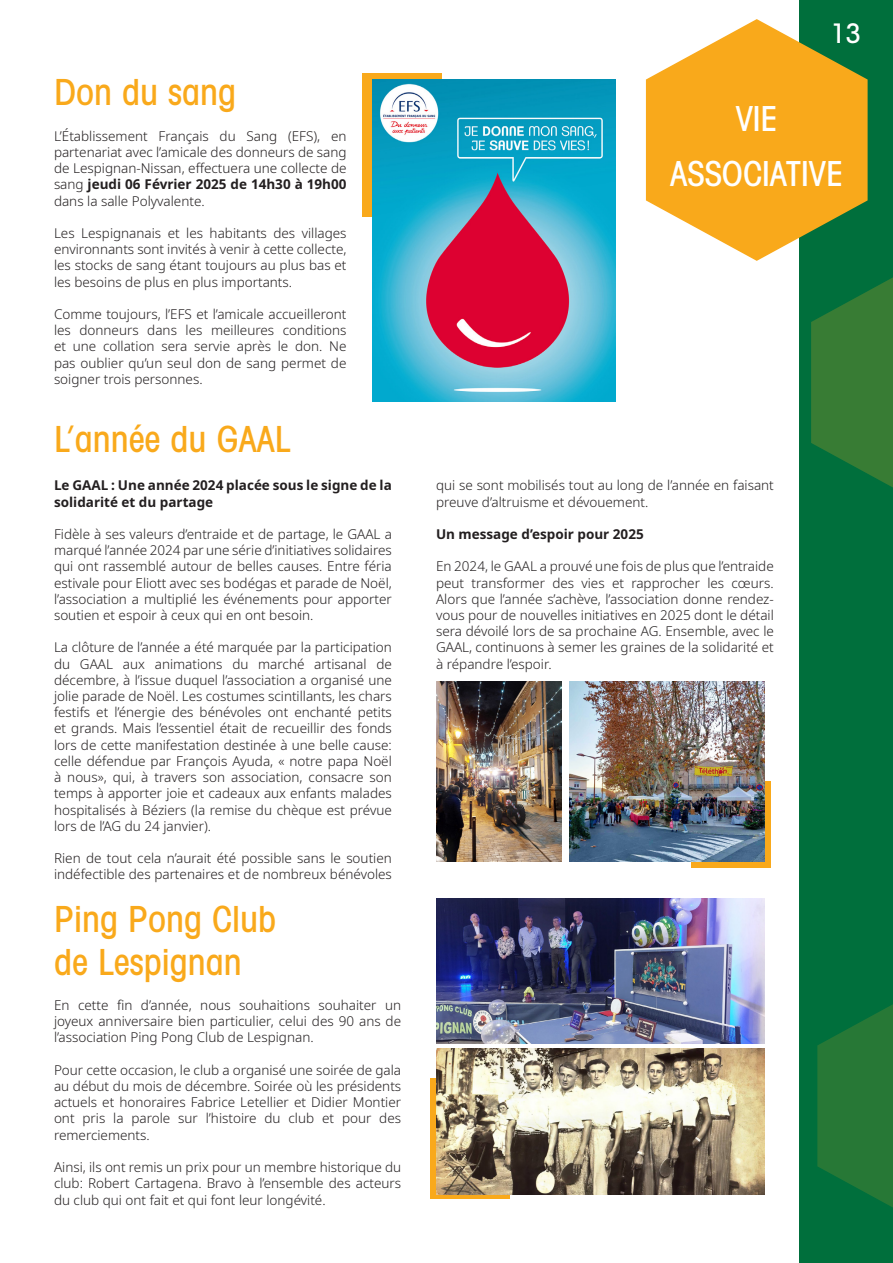
<style>
.page{position:relative;width:893px;height:1263px;background:#fff}
.page>*{position:absolute;margin:0;border:0;box-sizing:border-box;transform-origin:0 0}
.t1{font:500 condensed 36px/43.2px "Avant Garde";color:#f9a91b}
.t2{font:500 condensed 34.5px/55.2px "Avant Garde";color:#fff;text-align:center}
.t3{font:500 condensed 27px "Avant Garde";color:#fff}
.t4{font:300 13.5px/16.2px "Noto Sans";color:#231f20;text-align:justify}
.t5{font:700 13.5px/16.2px "Noto Sans";color:#231f20}
.s1{font-weight:700}
</style>
<div class="page">
<div style="left:799px;top:0;width:94px;height:1263px;background:#006f3c"></div>
<svg style="left:811px;top:277px;width:82px;height:211px"></svg>
<svg style="left:817px;top:1004px;width:76px;height:204px"></svg>
<svg style="left:646px;top:19px;width:222px;height:242px;fill:#f9a91b"></svg>
<div style="left:362px;top:73px;width:80px;height:143px;background:#f9a91b"></div>
<img style="left:372px;top:80px;width:243px;height:322px">
<img style="left:436px;top:682px;width:125px;height:180px">
<div style="left:691px;top:781px;width:80px;height:87px;background:#f9a91b"></div>
<img style="left:570px;top:682px;width:195px;height:180px">
<img style="left:436px;top:898px;width:328px;height:145px">
<svg style="left:430px;top:1078px;width:80px;height:121px"></svg>
<img style="left:437px;top:1049px;width:327px;height:145px">
<h1 class="t1" style="left:54px;top:69px;width:184px">Don du sang</h1>
<p class="t4" style="left:54px;top:127px;width:294px">L’Établissement Français du Sang (EFS), en partenariat avec l’amicale des donneurs de sang de Lespignan-Nissan, effectuera une collecte de sang <span class="s1">jeudi 06 Février 2025 de 14h30 à 19h00 </span>dans la salle Polyvalente.</p>
<p class="t4" style="left:54px;top:225px;width:294px">Les Lespignanais et les habitants des villages environnants sont invités à venir à cette collecte, les stocks de sang étant toujours au plus bas et les besoins de plus en plus importants.</p>
<p class="t4" style="left:54px;top:306px;width:294px">Comme toujours, l’EFS et l’amicale accueilleront les donneurs dans les meilleures conditions et une collation sera servie après le don. Ne pas oublier qu’un seul don de sang permet de soigner trois personnes.</p>
<h1 class="t1" style="left:54px;top:417px;width:238px">L’année du GAAL</h1>
<p class="t5" style="left:54px;top:477px;width:339px">Le GAAL : Une année 2024 placée sous le signe de la solidarité et du partage</p>
<p class="t4" style="left:54px;top:526px;width:339px">Fidèle à ses valeurs d’entraide et de partage, le GAAL a marqué l’année 2024 par une série d’initiatives solidaires qui ont rassemblé autour de belles causes. Entre féria estivale pour Eliott avec ses bodégas et parade de Noël, l’association a multiplié les événements pour apporter soutien et espoir à ceux qui en ont besoin.</p>
<p class="t4" style="left:54px;top:639px;width:339px">La clôture de l’année a été marquée par la participation du GAAL aux animations du marché artisanal de décembre, à l’issue duquel l’association a organisé une jolie parade de Noël. Les costumes scintillants, les chars festifs et l’énergie des bénévoles ont enchanté petits et grands. Mais l’essentiel était de recueillir des fonds lors de cette manifestation destinée à une belle cause: celle défendue par François Ayuda, « notre papa Noël à nous», qui, à travers son association, consacre son temps à apporter joie et cadeaux aux enfants malades hospitalisés à Béziers (la remise du chèque est prévue lors de l’AG du 24 janvier).</p>
<p class="t4" style="left:54px;top:850px;width:339px">Rien de tout cela n’aurait été possible sans le soutien indéfectible des partenaires et de nombreux bénévoles</p>
<h1 class="t1" style="left:54px;top:896px;width:224px">Ping Pong Club de Lespignan</h1>
<p class="t4" style="left:54px;top:997px;width:349px">En cette fin d’année, nous souhaitions souhaiter un joyeux anniversaire bien particulier, celui des 90 ans de l’association Ping Pong Club de Lespignan.</p>
<p class="t4" style="left:54px;top:1061px;width:349px">Pour cette occasion, le club a organisé une soirée de gala au début du mois de décembre. Soirée où les présidents actuels et honoraires Fabrice Letellier et Didier Montier ont pris la parole sur l’histoire du club et pour des remerciements.</p>
<p class="t4" style="left:54px;top:1159px;width:349px">Ainsi, ils ont remis un prix pour un membre historique du club: Robert Cartagena. Bravo à l’ensemble des acteurs du club qui ont fait et qui font leur longévité.</p>
<h3 class="t3" style="left:831px;top:16px;width:32px">13</h3>
<h2 class="t2" style="left:670px;top:91px;width:175px">VIE<br>ASSOCIATIVE</h2>
<p class="t4" style="left:436px;top:477px;width:339px">qui se sont mobilisés tout au long de l’année en faisant preuve d’altruisme et dévouement.</p>
<p class="t5" style="left:436px;top:526px;width:209px">Un message d’espoir pour 2025</p>
<p class="t4" style="left:436px;top:558px;width:339px">En 2024, le GAAL a prouvé une fois de plus que l’entraide peut transformer des vies et rapprocher les cœurs.<br>Alors que l’année s’achève, l’association donne rendez&shy;vous pour de nouvelles initiatives en 2025 dont le détail sera dévoilé lors de sa prochaine AG. Ensemble, avec le GAAL, continuons à semer les graines de la solidarité et à répandre l’espoir.</p>
</div>
